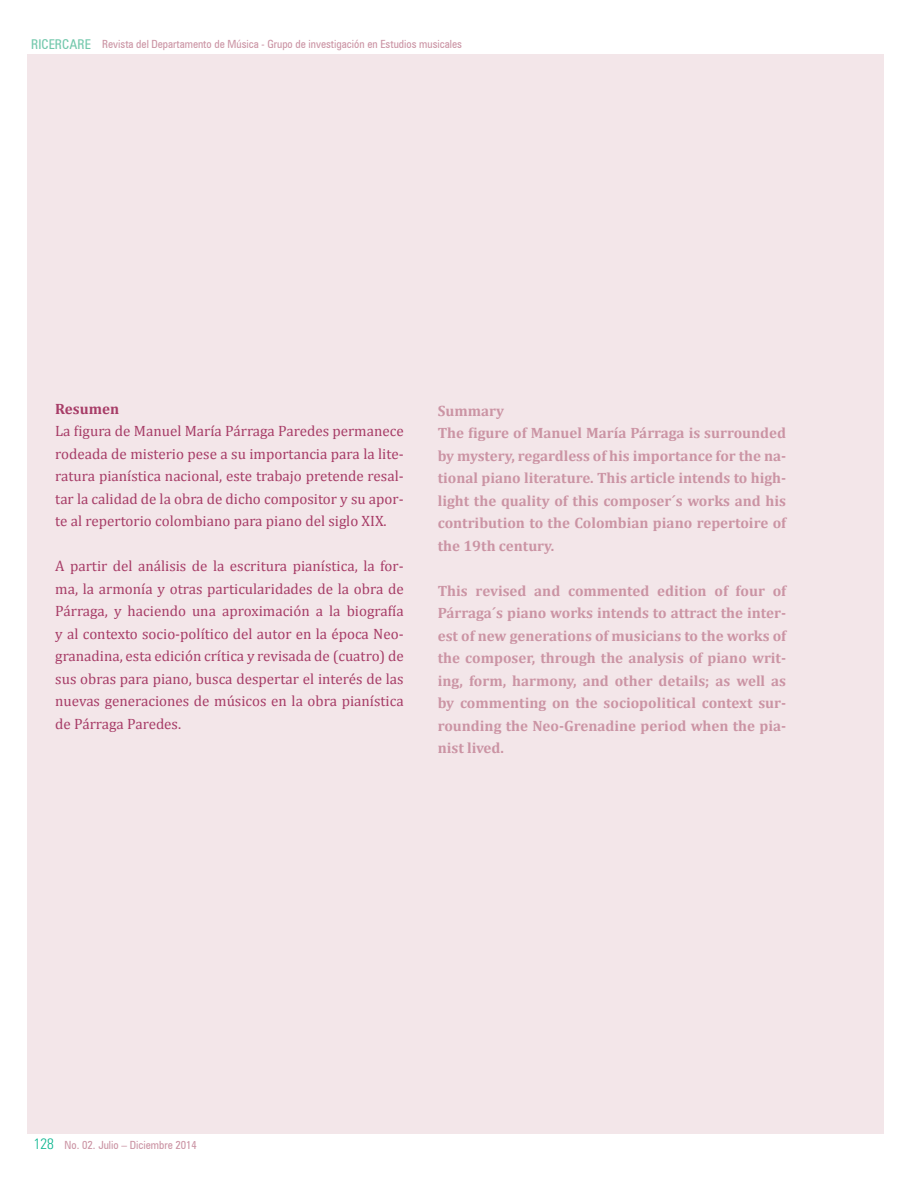
<style>
.page{position:relative;width:918px;height:1188px;background:#fff}
.page>*{position:absolute;margin:0;border:0;box-sizing:border-box;transform-origin:0 0}
.t1{font:15px/22.5px "Cambria";color:#a73c67;text-align:justify}
.t2{font:700 15px/22.5px "Cambria";color:#cb94a4}
.t3{font:700 15px "Cambria";color:#a73c67}
.t4{font:condensed 13.5px "Zurich BT";color:#73c8ac}
.t5{font:condensed 11.25px "Zurich BT";color:#cb94a4}
.s1{font-family:"Univers LT Std";font-weight:300;font-size:15px;color:#0eb690}
</style>
<div class="page">
<div style="left:27px;top:54px;width:857px;height:1080px;background:#f3e6e9"></div>
<p class="t4" style="left:31px;top:36px;width:61px">RICERCARE</p>
<p class="t5" style="left:102px;top:37px;width:361px">Revista del Departamento de Música - Grupo de investigación en Estudios musicales</p>
<p class="t3" style="left:55px;top:398px;width:65px">Resumen</p>
<p class="t1" style="left:55px;top:420px;width:350px">La figura de Manuel María Párraga Paredes permanece rodeada de misterio pese a su importancia para la lite&shy;ratura pianística nacional, este trabajo pretende resal&shy;tar la calidad de la obra de dicho compositor y su apor&shy;te al repertorio colombiano para piano del siglo XIX.</p>
<p class="t1" style="left:55px;top:555px;width:350px">A partir del análisis de la escritura pianística, la for&shy;ma, la armonía y otras particularidades de la obra de Párraga, y haciendo una aproximación a la biografía y al contexto socio-político del autor en la época Neo&shy;granadina, esta edición crítica y revisada de (cuatro) de sus obras para piano, busca despertar el interés de las nuevas generaciones de músicos en la obra pianística de Párraga Paredes.</p>
<p class="t2" style="left:438px;top:399px;width:350px">Summary<br>The figure of Manuel María Párraga is surrounded by mystery, regardless of his importance for the na&shy;tional piano literature. This article intends to high&shy;light the quality of this composer´s works and his contribution to the Colombian piano repertoire of the 19th century.</p>
<p class="t2" style="left:438px;top:579px;width:350px;text-align:justify">This revised and commented edition of four of Párraga´s piano works intends to attract the inter&shy;est of new generations of musicians to the works of the composer, through the analysis of piano writ&shy;ing, form, harmony, and other details; as well as by commenting on the sociopolitical context sur&shy;rounding the Neo-Grenadine period when the pia&shy;nist lived.</p>
<p class="t5" style="left:34px;top:1138px;width:165px"><span class="s1">128</span> No. 02. Julio – Diciembre 2014</p>
</div>
